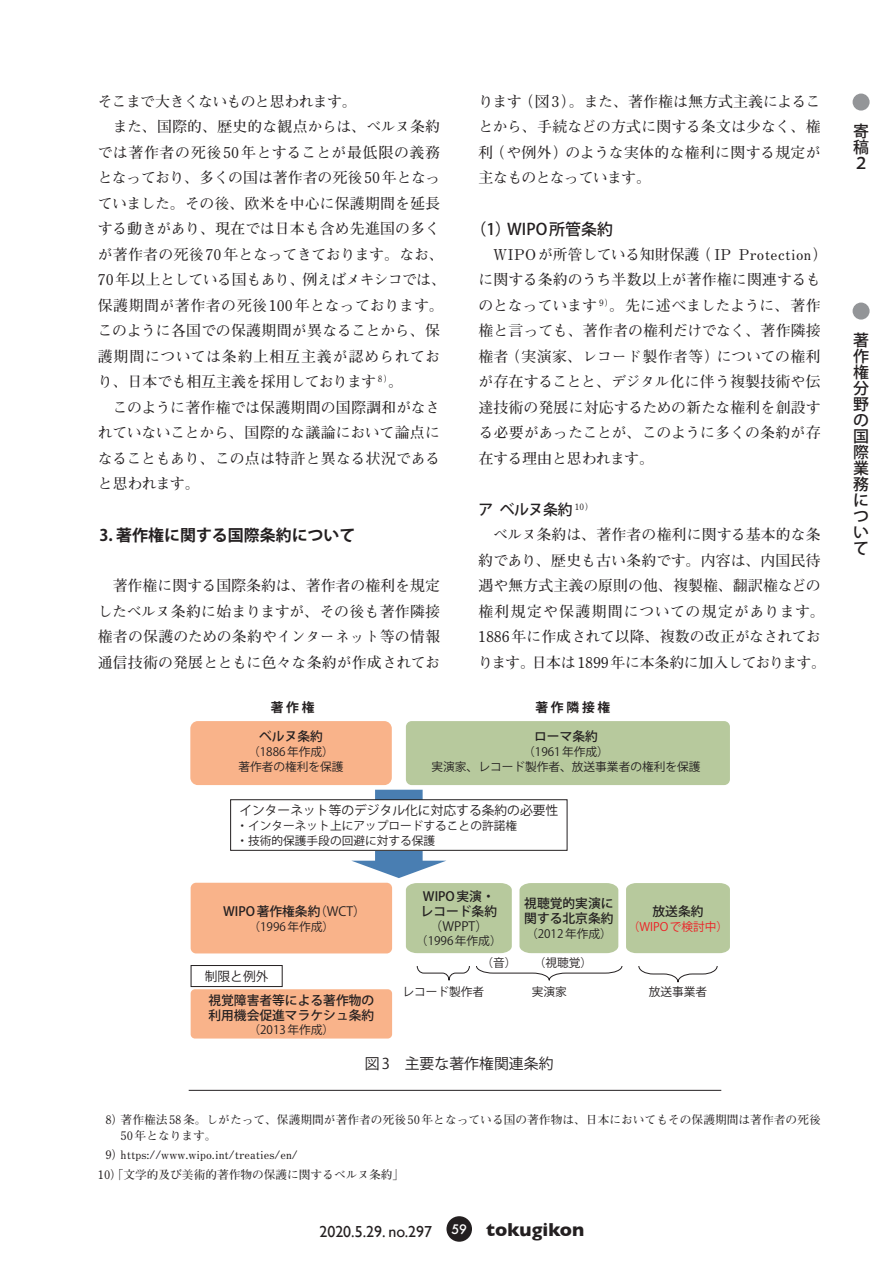
<style>
.page{position:relative;width:893px;height:1263px;background:#fff}
.page>*{position:absolute;margin:0;border:0;box-sizing:border-box;transform-origin:0 0}
.t1{font:500 15.9px/15.9px "Koz Go Pro";color:#231f20;text-align:justify}
.t2{font:15.9px "Gill Sans";color:#231f20}
.t3{font:700 15.9px "Koz Go Pro";color:#231f20}
.t4{font:700 14.85px/25.5px "Futo Min A101 Pro";letter-spacing:.01em;color:#231f20}
.t5{font:14.85px "Koz Go Pro";color:#231f20}
.t6{font:500 14.85px "Koz Go Pro";letter-spacing:-.025em;color:#231f20}
.t7{font:500 12.75px/14.9px "Koz Go Pro";color:#231f20}
.t8{font:12.75px "Koz Go Pro";color:#231f20}
.t9{font:700 12.75px "Koz Go Pro";color:#231f20}
.t10{font:11.7px/14.9px "Koz Go Pro";color:#231f20;text-align:center}
.t11{font:700 11.7px/15.9px "Futo Min A101 Pro";letter-spacing:.005em;color:#231f20}
.t12{font:11.7px "Koz Go Pro";color:#ee1d23}
.t13{font:11.7px "Koz Go Pr 6 N";color:#231f20}
.s1{font-weight:400}
.s2{font-weight:700;font-size:19.2px}
</style>
<div class="page">
<div style="left:853px;top:303px;width:17px;height:17px;background:#939598;border-radius:50%"></div>
<div style="left:853px;top:94px;width:17px;height:17px;background:#939598;border-radius:50%"></div>
<div style="left:446px;top:1216px;width:26px;height:26px;background:#231f20;border-radius:50%"></div>
<hr style="left:189px;top:1090px;width:532px;height:1px;background:#231f20">
<div style="left:230px;top:799px;width:337px;height:52px;border:1px solid #231f20"></div>
<div style="left:190px;top:721px;width:202px;height:64px;background:#f9b38a;border-radius:7px"></div>
<div style="left:406px;top:721px;width:324px;height:64px;background:#b7c99d;border-radius:6px"></div>
<div style="left:191px;top:883px;width:201px;height:70px;background:#f9b38a;border-radius:5px"></div>
<svg style="left:351px;top:790px;width:161px;height:163px"></svg>
<div style="left:519px;top:883px;width:99px;height:70px;background:#b7c99d"></div>
<div style="left:626px;top:883px;width:104px;height:70px;background:#b7c99d"></div>
<svg style="left:476px;top:966px;width:147px;height:15px"></svg>
<svg style="left:416px;top:966px;width:54px;height:15px"></svg>
<svg style="left:638px;top:966px;width:80px;height:17px"></svg>
<div style="left:191px;top:989px;width:201px;height:49px;background:#f9b38a;border-radius:4px"></div>
<div style="left:191px;top:965px;width:92px;height:22px;border:1px solid #231f20"></div>
<p class="t4" style="left:98px;top:86px;width:350px">そこまで大きくないものと思われます。<br>　また、国際的、歴史的な観点からは、ベルヌ条約では著作者の死後50年とすることが最低限の義務となっており、多くの国は著作者の死後50年となっていました。その後、欧米を中心に保護期間を延長する動きがあり、現在では日本も含め先進国の多くが著作者の死後70年となってきております。なお、<br>70年以上としている国もあり、例えばメキシコでは、保護期間が著作者の死後100年となっております。このように各国での保護期間が異なることから、保護期間については条約上相互主義が認められており、日本でも相互主義を採用しております <sup>8）</sup>。<br>　このように著作権では保護期間の国際調和がなされていないことから、国際的な議論において論点になることもあり、この点は特許と異なる状況であると思われます。</p>
<p class="t3" style="left:99px;top:525px;width:258px">3. 著作権に関する国際条約について</p>
<p class="t4" style="left:98px;top:571px;width:344px;text-align:justify">　著作権に関する国際条約は、著作者の権利を規定したベルヌ条約に始まりますが、その後も著作隣接権者の保護のための条約やインターネット等の情報通信技術の発展とともに色々な条約が作成されてお</p>
<p class="t4" style="left:478px;top:87px;width:344px;text-align:justify">ります（図3）。また、著作権は無方式主義によることから、手続などの方式に関する条文は少なく、権利（や例外）のような実体的な権利に関する規定が主なものとなっています。</p>
<p class="t1" style="left:470px;top:222px;width:144px">（1）WIPO 所管条約</p>
<p class="t4" style="left:478px;top:240px;width:351px">　WIPOが所管している知財保護（ IP Protection）に関する条約のうち半数以上が著作権に関連するものとなっています <sup>9）</sup>。先に述べましたように、著作権と言っても、著作者の権利だけでなく、著作隣接権者（実演家、レコード製作者等）についての権利が存在することと、デジタル化に伴う複製技術や伝達技術の発展に対応するための新たな権利を創設する必要があったことが、このように多くの条約が存在する理由と思われます。</p>
<p class="t6" style="left:478px;top:500px;width:117px">ア ベルヌ条約 <sup>10）</sup></p>
<p class="t4" style="left:478px;top:520px;width:349px">　ベルヌ条約は、著作者の権利に関する基本的な条約であり、歴史も古い条約です。内容は、内国民待遇や無方式主義の原則の他、複製権、翻訳権などの権利規定や保護期間についての規定があります。<br>1886年に作成されて以降、複数の改正がなされております。日本は1899年に本条約に加入しております。</p>
<p class="t9" style="left:271px;top:699px;width:45px">著 作 権</p>
<p class="t9" style="left:535px;top:699px;width:76px">著 作 隣 接 権</p>
<p class="t7" style="left:534px;top:729px;width:65px">ローマ条約</p>
<p class="t10" style="left:432px;top:744px;width:270px">（1961年作成）<br>実演家、レコード製作者、放送事業者の権利を保護</p>
<p class="t8" style="left:239px;top:802px;width:320px">インターネット等のデジタル化に対応する条約の必要性</p>
<p class="t10" style="left:236px;top:819px;width:282px;text-align:left">・インターネット上にアップロードすることの許諾権・技術的保護手段の回避に対する保護</p>
<p class="t7" style="left:259px;top:729px;width:65px">ベルヌ条約</p>
<p class="t10" style="left:238px;top:744px;width:107px">（1886年作成）<br>著作者の権利を保護</p>
<p class="t7" style="left:223px;top:904px;width:144px">WIPO 著作権条約<span class="s1">（WCT）</span></p>
<p class="t10" style="left:248px;top:919px;width:87px">（1996年作成）</p>
<p class="t8" style="left:205px;top:967px;width:65px">制限と例外</p>
<p class="t7" style="left:208px;top:993px;width:167px">視覚障害者等による著作物の利用機会促進マラケシュ条約</p>
<p class="t10" style="left:248px;top:1023px;width:87px">（2013年作成）</p>
<p class="t7" style="left:421px;top:889px;width:78px">WIPO 実演・レコード条約</p>
<p class="t8" style="left:430px;top:918px;width:60px">（WPPT）</p>
<p class="t10" style="left:416px;top:934px;width:87px">（1996年作成）</p>
<p class="t13" style="left:481px;top:956px;width:37px">（音）</p>
<p class="t7" style="left:524px;top:897px;width:91px">視聴覚的実演に関する北京条約</p>
<p class="t10" style="left:526px;top:926px;width:87px">（2012年作成）</p>
<p class="t10" style="left:534px;top:956px;width:60px">（視聴覚）</p>
<p class="t7" style="left:652px;top:904px;width:53px">放送条約</p>
<p class="t12" style="left:628px;top:919px;width:102px">（WIPOで検討中）</p>
<p class="t10" style="left:402px;top:984px;width:83px">レコード製作者</p>
<p class="t10" style="left:532px;top:984px;width:37px">実演家</p>
<p class="t10" style="left:649px;top:984px;width:60px">放送事業者</p>
<p class="t5" style="left:365px;top:1053px;width:190px">図 3　主要な著作権関連条約</p>
<p class="t11" style="left:121px;top:1110px;width:701px;text-indent:-15px">8）著作権法58条。しがたって、保護期間が著作者の死後50年となっている国の著作物は、日本においてもその保護期間は著作者の死後<br>50年となります。</p>
<p class="t11" style="left:98px;top:1144px;width:308px;line-height:19.4px;text-indent:8px">9）https://www.wipo.int/treaties/en/<br>10）「文学的及び美術的著作物の保護に関するベルヌ条約」</p>
<p class="t2" style="left:319px;top:1222px;width:266px">2020.5.29. no.297 <sup>59</sup> <span class="s2">tokugikon</span></p>
<p class="t1" style="left:853px;top:124px;width:17px">寄稿２</p>
<p class="t1" style="left:853px;top:333px;width:17px">著作権分野の国際業務について</p>
</div>
